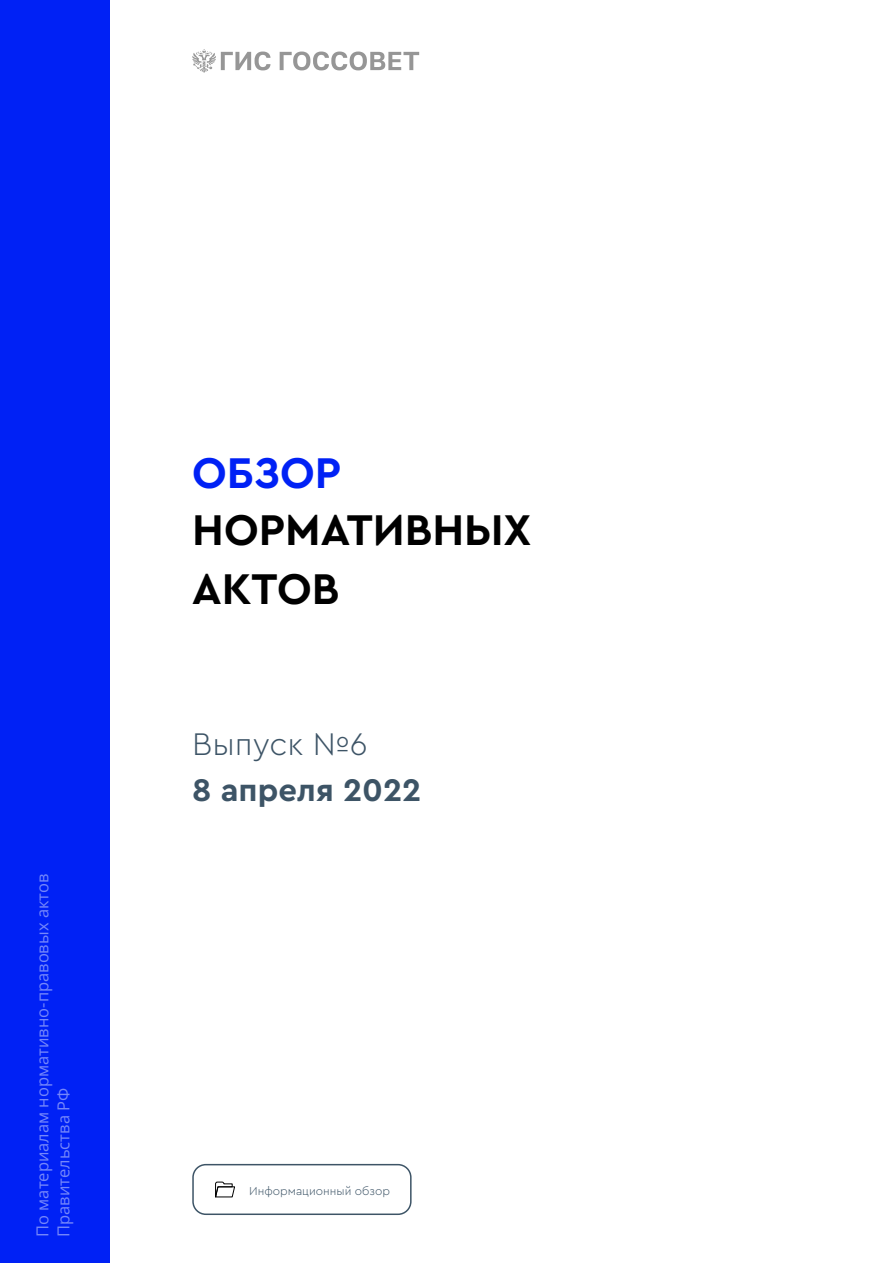
<style>
.page{position:relative;width:893px;height:1263px;background:#fff}
.page>*{position:absolute;margin:0;border:0;box-sizing:border-box;transform-origin:0 0}
.t1{font:700 45px/59.2px "Cera Pro";color:#000}
.t2{font:700 45px "Cera Pro";color:#0021f5}
.t3{font:700 32.7px "Cera Pro";color:#3d5466}
.t4{font:300 32.7px "Cera Pro";color:#3d5466}
.t5{font:16.5px/21px "Open Sans";color:#7587fa}
.t6{font:300 12px "Cera Pro";color:#3d5466}
</style>
<div class="page">
<div style="left:0;top:0;width:110px;height:1263px;background:#0021f5"></div>
<svg style="left:192px;top:49px;width:78px;height:24px"></svg>
<svg style="left:280px;top:52px;width:139px;height:18px"></svg>
<div style="left:192px;top:1164px;width:220px;height:51px;border:2px solid #3d5466;border-radius:13px"></div>
<svg style="left:215px;top:1181px;width:20px;height:17px"></svg>
<p class="t5" style="left:32px;top:1237px;width:365px;rotate:-90deg">По материалам нормативно-правовых актов<br>Правительства РФ</p>
<h1 class="t2" style="left:192px;top:443px;width:150px">ОБЗОР</h1>
<h1 class="t1" style="left:192px;top:498px;width:340px">НОРМАТИВНЫХ<br>АКТОВ</h1>
<h2 class="t4" style="left:192px;top:722px;width:177px">Выпуск №6</h2>
<h2 class="t3" style="left:192px;top:768px;width:231px">8 апреля 2022</h2>
<p class="t6" style="left:249px;top:1183px;width:142px">Информационный обзор</p>
</div>
